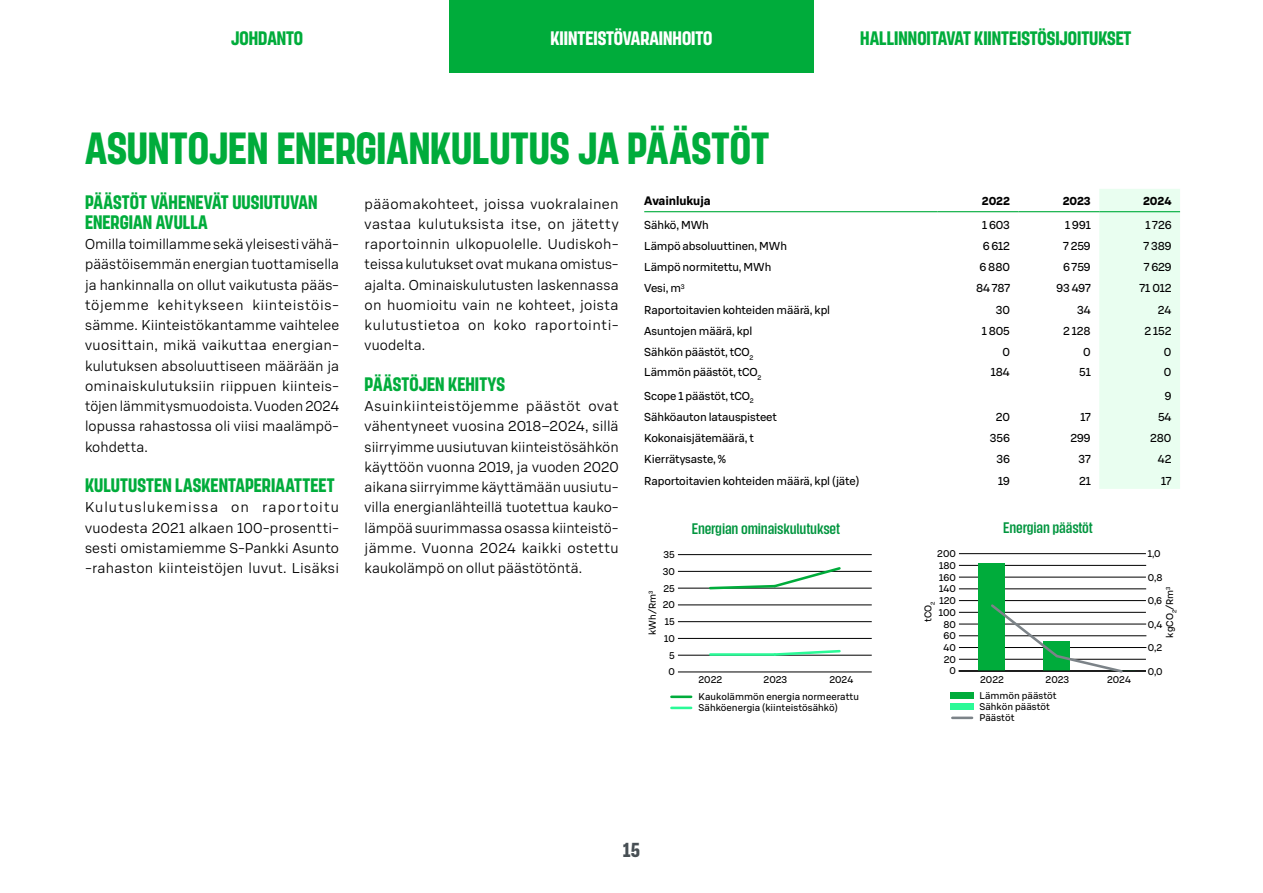
<style>
.page{position:relative;width:1263px;height:893px;background:#fff}
.page>*{position:absolute;margin:0;border:0;box-sizing:border-box;transform-origin:0 0}
.H2_Otsikko_A{font:700 45px "S Bonus Display";color:#00ac3b}
.t1{font:700 20.25px "S Bonus Display";color:#474f54}
.H3_Otsikko_B{font:700 19.5px/20.2px "S Bonus Display";color:#00ac3b}
.t2{font:700 19.5px "S Bonus Display";color:#fff}
.t3{font:600 15.3px "S Bonus Display";letter-spacing:-.01em;color:#00953e}
.P_Leipis{font:300 13.95px/20.2px "S Bonus UX";letter-spacing:.01em;color:#000}
.t4{font:700 12px "S Bonus UX";letter-spacing:-.01em;color:#000}
.t5{font:11.25px "S Bonus UX";letter-spacing:-.01em;color:#000}
.t6{font:700 11.25px "S Bonus UX";letter-spacing:-.01em;color:#000}
.t7{font:9.6px/10.8px "S Bonus UX";color:#000}
</style>
<div class="page">
<div style="left:449px;top:0;width:365px;height:72px;background:#00ac3b"></div>
<div style="left:1099px;top:189px;width:81px;height:300px;background:#e9fef0"></div>
<hr style="left:644px;top:211px;width:294px;height:1px;background:#00ac3b">
<hr style="left:938px;top:211px;width:80px;height:1px;background:#00ac3b">
<hr style="left:1018px;top:211px;width:81px;height:1px;background:#00ac3b">
<hr style="left:1099px;top:211px;width:81px;height:1px;background:#00ac3b">
<hr style="left:678px;top:672px;width:194px;height:1px;background:#000">
<hr style="left:678px;top:655px;width:194px;height:1px;background:#000">
<hr style="left:678px;top:638px;width:194px;height:1px;background:#000">
<hr style="left:678px;top:621px;width:194px;height:1px;background:#000">
<hr style="left:678px;top:605px;width:194px;height:1px;background:#000">
<hr style="left:678px;top:588px;width:194px;height:1px;background:#000">
<hr style="left:678px;top:571px;width:194px;height:1px;background:#000">
<hr style="left:678px;top:554px;width:194px;height:1px;background:#000">
<hr style="left:710px;top:653px;width:65px;height:3px;background:#2afa97">
<svg style="left:772px;top:649px;width:70px;height:7px"></svg>
<svg style="left:708px;top:567px;width:134px;height:23px"></svg>
<hr style="left:671px;top:695px;width:20px;height:3px;background:#00ac3b">
<hr style="left:671px;top:707px;width:20px;height:2px;background:#2afa97">
<hr style="left:958px;top:671px;width:188px;height:1px;background:#000">
<hr style="left:959px;top:659px;width:187px;height:1px;background:#000">
<hr style="left:959px;top:647px;width:187px;height:1px;background:#000">
<hr style="left:959px;top:635px;width:187px;height:1px;background:#000">
<hr style="left:959px;top:624px;width:187px;height:1px;background:#000">
<hr style="left:959px;top:612px;width:187px;height:1px;background:#000">
<hr style="left:959px;top:600px;width:187px;height:1px;background:#000">
<hr style="left:959px;top:589px;width:187px;height:1px;background:#000">
<hr style="left:959px;top:577px;width:187px;height:1px;background:#000">
<hr style="left:959px;top:565px;width:187px;height:1px;background:#000">
<hr style="left:959px;top:553px;width:187px;height:1px;background:#000">
<div style="left:978px;top:563px;width:27px;height:108px;background:#00ac3b"></div>
<div style="left:951px;top:692px;width:23px;height:7px;background:#00ac3b"></div>
<div style="left:951px;top:703px;width:23px;height:7px;background:#2afa97"></div>
<svg style="left:989px;top:604px;width:135px;height:69px"></svg>
<hr style="left:952px;top:717px;width:20px;height:2px;background:#7c8388">
<h3 class="H3_Otsikko_B" style="left:231px;top:29px;width:73px">JOHDANTO</h3>
<h3 class="t2" style="left:551px;top:26px;width:163px">KIINTEISTÖVARAINHOITO</h3>
<h3 class="H3_Otsikko_B" style="left:860px;top:29px;width:273px">HALLINNOITAVAT KIINTEISTÖSIJOITUKSET</h3>
<h2 class="H2_Otsikko_A" style="left:85px;top:120px;width:686px">ASUNTOJEN ENERGIANKULUTUS JA PÄÄSTÖT</h2>
<h3 class="H3_Otsikko_B" style="left:85px;top:192px;width:234px">PÄÄSTÖT VÄHENEVÄT UUSIUTUVAN<br>ENERGIAN AVULLA</h3>
<p class="P_Leipis" style="left:85px;top:234px;width:256px">Omilla toimillamme sekä yleisesti vähä&shy;päästöisemmän energian tuottamisella ja hankinnalla on ollut vaikutusta pääs&shy;töjemme kehitykseen kiinteistöis&shy;sämme. Kiinteistökantamme vaihtelee vuosittain, mikä vaikuttaa energian&shy;kulutuksen absoluuttiseen määrään ja ominaiskulutuksiin riippuen kiinteis&shy;töjen lämmitysmuodoista. Vuoden 2024 lopussa rahastossa oli viisi maalämpö&shy;kohdetta.</p>
<h3 class="H3_Otsikko_B" style="left:85px;top:475px;width:251px">KULUTUSTEN LASKENTAPERIAATTEET</h3>
<p class="P_Leipis" style="left:85px;top:497px;width:256px;text-align:justify">Kulutuslukemissa on raportoitu vuodesta 2021 alkaen 100-prosentti&shy;sesti omistamiemme S-Pankki Asunto -rahaston kiinteistöjen luvut. Lisäksi</p>
<p class="t4" style="left:644px;top:193px;width:68px">Avainlukuja</p>
<p class="t6" style="left:982px;top:193px;width:30px">2022</p>
<p class="t6" style="left:1063px;top:193px;width:29px">2023</p>
<p class="t6" style="left:1143px;top:193px;width:30px">2024</p>
<p class="t5" style="left:644px;top:217px;width:66px">Sähkö, MWh</p>
<p class="t5" style="left:982px;top:217px;width:29px">1 603</p>
<p class="t5" style="left:1065px;top:217px;width:27px">1 991</p>
<p class="t5" style="left:1145px;top:217px;width:28px">1 726</p>
<p class="t5" style="left:644px;top:238px;width:144px">Lämpö absoluuttinen, MWh</p>
<p class="t5" style="left:983px;top:238px;width:29px">6 612</p>
<p class="t5" style="left:1063px;top:238px;width:29px">7 259</p>
<p class="t5" style="left:1143px;top:238px;width:29px">7 389</p>
<p class="t5" style="left:644px;top:260px;width:129px">Lämpö normitettu, MWh</p>
<p class="t5" style="left:979px;top:260px;width:32px">6 880</p>
<p class="t5" style="left:1063px;top:260px;width:29px">6 759</p>
<p class="t5" style="left:1144px;top:260px;width:29px">7 629</p>
<p class="t5" style="left:644px;top:281px;width:42px">Vesi, m<sup>3</sup></p>
<p class="t5" style="left:976px;top:281px;width:36px">84 787</p>
<p class="t5" style="left:1056px;top:281px;width:36px">93 497</p>
<p class="t5" style="left:1139px;top:281px;width:34px">71 012</p>
<p class="t5" style="left:644px;top:302px;width:187px">Raportoitavien kohteiden määrä, kpl</p>
<p class="t5" style="left:996px;top:302px;width:16px">30</p>
<p class="t5" style="left:1077px;top:302px;width:15px">34</p>
<p class="t5" style="left:1158px;top:302px;width:15px">24</p>
<p class="t5" style="left:644px;top:323px;width:110px">Asuntojen määrä, kpl</p>
<p class="t5" style="left:982px;top:323px;width:30px">1 805</p>
<p class="t5" style="left:1063px;top:323px;width:29px">2 128</p>
<p class="t5" style="left:1144px;top:323px;width:29px">2 152</p>
<p class="t5" style="left:644px;top:345px;width:111px">Sähkön päästöt, tCO<sub>2</sub></p>
<p class="t5" style="left:1002px;top:345px;width:9px">0</p>
<p class="t5" style="left:1083px;top:345px;width:9px">0</p>
<p class="t5" style="left:1164px;top:345px;width:9px">0</p>
<p class="t5" style="left:644px;top:365px;width:119px">Lämmön päästöt, tCO<sub>2</sub></p>
<p class="t5" style="left:991px;top:365px;width:21px">184</p>
<p class="t5" style="left:1079px;top:365px;width:13px">51</p>
<p class="t5" style="left:1164px;top:365px;width:9px">0</p>
<p class="t5" style="left:644px;top:388px;width:111px">Scope 1 päästöt, tCO<sub>2</sub></p>
<p class="t5" style="left:1165px;top:388px;width:8px">9</p>
<p class="t5" style="left:644px;top:409px;width:134px">Sähköauton latauspisteet</p>
<p class="t5" style="left:996px;top:409px;width:16px">20</p>
<p class="t5" style="left:1080px;top:409px;width:12px">17</p>
<p class="t5" style="left:1158px;top:409px;width:15px">54</p>
<p class="t5" style="left:644px;top:430px;width:111px">Kokonaisjätemäärä, t</p>
<p class="t5" style="left:990px;top:430px;width:22px">356</p>
<p class="t5" style="left:1071px;top:430px;width:22px">299</p>
<p class="t5" style="left:1150px;top:430px;width:23px">280</p>
<p class="t5" style="left:644px;top:452px;width:83px">Kierrätysaste, %</p>
<p class="t5" style="left:996px;top:452px;width:15px">36</p>
<p class="t5" style="left:1078px;top:452px;width:14px">37</p>
<p class="t5" style="left:1158px;top:452px;width:15px">42</p>
<p class="t5" style="left:644px;top:473px;width:217px">Raportoitavien kohteiden määrä, kpl (jäte)</p>
<p class="t5" style="left:998px;top:473px;width:13px">19</p>
<p class="t5" style="left:1079px;top:473px;width:13px">21</p>
<p class="t5" style="left:1161px;top:473px;width:12px">17</p>
<p class="P_Leipis" style="left:365px;top:193px;width:256px">pääomakohteet, joissa vuokralainen vastaa kulutuksista itse, on jätetty raportoinnin ulkopuolelle. Uudiskoh&shy;teissa kulutukset ovat mukana omistus&shy;ajalta. Ominaiskulutusten laskennassa on huomioitu vain ne kohteet, joista kulutustietoa on koko raportointi&shy;vuodelta.</p>
<h3 class="H3_Otsikko_B" style="left:365px;top:374px;width:142px">PÄÄSTÖJEN KEHITYS</h3>
<p class="P_Leipis" style="left:365px;top:396px;width:256px;text-align:justify">Asuinkiinteistöjemme päästöt ovat vähentyneet vuosina 2018–2024, sillä siirryimme uusiutuvan kiinteistösähkön käyttöön vuonna 2019, ja vuoden 2020 aikana siirryimme käyttämään uusiutu&shy;villa energianlähteillä tuotettua kauko&shy;lämpöä suurimmassa osassa kiinteistö&shy;jämme. Vuonna 2024 kaikki ostettu kaukolämpö on ollut päästötöntä.</p>
<p class="t3" style="left:1003px;top:518px;width:91px">Energian päästöt</p>
<p class="t3" style="left:692px;top:519px;width:150px">Energian ominaiskulutukset</p>
<p class="t7" style="left:937px;top:548px;width:20px">200</p>
<p class="t7" style="left:1148px;top:548px;width:14px">1,0</p>
<p class="t7" style="left:663px;top:549px;width:13px">35</p>
<p class="t7" style="left:939px;top:560px;width:18px">180</p>
<p class="t7" style="left:663px;top:566px;width:14px">30</p>
<p class="t7" style="left:939px;top:571px;width:18px">160</p>
<p class="t7" style="left:1148px;top:572px;width:16px">0,8</p>
<p class="t7" style="left:663px;top:582px;width:13px">25</p>
<p class="t7" style="left:647px;top:635px;width:46px;rotate:-90deg">kWh/Rm<sup>3</sup></p>
<p class="t7" style="left:663px;top:599px;width:14px">20</p>
<p class="t7" style="left:665px;top:616px;width:12px">15</p>
<p class="t7" style="left:664px;top:633px;width:12px">10</p>
<p class="t7" style="left:669px;top:649px;width:7px">5</p>
<p class="t7" style="left:668px;top:666px;width:8px">0</p>
<p class="t7" style="left:698px;top:674px;width:25px">2022</p>
<p class="t7" style="left:764px;top:674px;width:25px">2023</p>
<p class="t7" style="left:829px;top:674px;width:25px">2024</p>
<p class="t7" style="left:698px;top:691px;width:162px">Kaukolämmön energia normeerattu<br>Sähköenergia (kiinteistösähkö)</p>
<h2 class="t1" style="left:623px;top:837px;width:19px">15</h2>
<p class="t7" style="left:939px;top:583px;width:18px">140</p>
<p class="t7" style="left:939px;top:595px;width:18px">120</p>
<p class="t7" style="left:922px;top:622px;width:22px;rotate:-90deg">tCO<sub>2</sub></p>
<p class="t7" style="left:939px;top:607px;width:19px">100</p>
<p class="t7" style="left:943px;top:618px;width:14px">80</p>
<p class="t7" style="left:944px;top:630px;width:14px">60</p>
<p class="t7" style="left:943px;top:642px;width:14px">40</p>
<p class="t7" style="left:944px;top:654px;width:14px">20</p>
<p class="t7" style="left:949px;top:665px;width:8px">0</p>
<p class="t7" style="left:980px;top:673px;width:25px">2022</p>
<p class="t7" style="left:1046px;top:673px;width:25px">2023</p>
<p class="t7" style="left:1107px;top:673px;width:25px">2024</p>
<p class="t7" style="left:979px;top:690px;width:79px">Lämmön päästöt<br>Sähkön päästöt</p>
<p class="t7" style="left:979px;top:712px;width:37px">Päästöt</p>
<p class="t7" style="left:1164px;top:637px;width:53px;rotate:-90deg">kgCO<sub>2</sub>/Rm<sup>3</sup></p>
<p class="t7" style="left:1148px;top:595px;width:16px">0,6</p>
<p class="t7" style="left:1148px;top:619px;width:16px">0,4</p>
<p class="t7" style="left:1148px;top:642px;width:16px">0,2</p>
<p class="t7" style="left:1148px;top:666px;width:16px">0,0</p>
</div>
